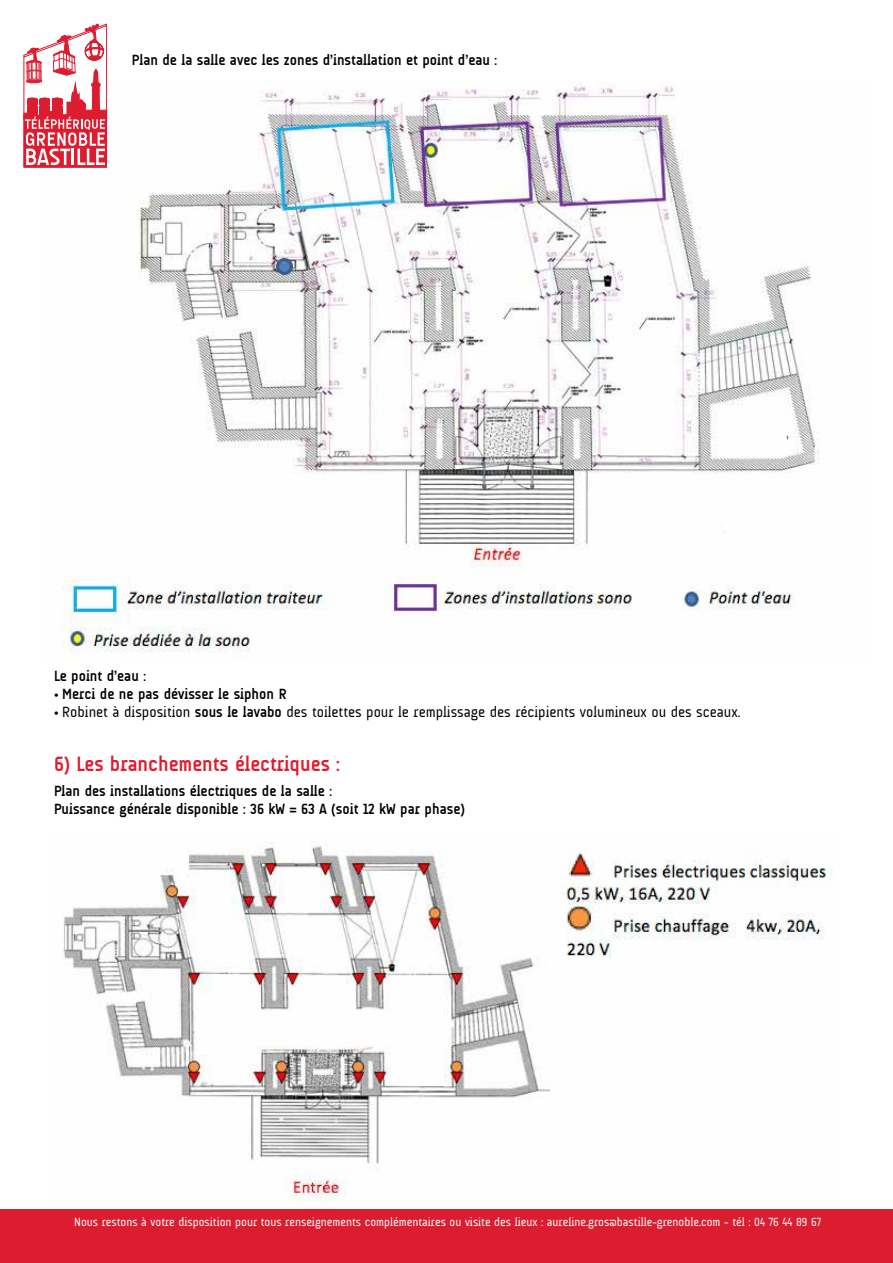
<style>
.page{position:relative;width:893px;height:1263px;background:#fff}
.page>*{position:absolute;margin:0;border:0;box-sizing:border-box;transform-origin:0 0}
.t1{font:700 21px "A Udimat";color:#dc1c2f}
.t2{font:700 15px/18px "A Udimat";color:#000}
.t3{font:15px "A Udimat";color:#000}
.t4{font:12px "A Udimat";color:#fff}
.s1{font-weight:400}
.s2{font-weight:700}
</style>
<div class="page">
<div style="left:0;top:1209px;width:893px;height:54px;background:#dc1c2f"></div>
<img style="left:62px;top:81px;width:758px;height:571px">
<img style="left:63px;top:842px;width:770px;height:360px">
<svg style="left:23px;top:23px;width:85px;height:145px"></svg>
<p class="t2" style="left:132px;top:51px;width:367px">Plan de la salle avec les zones d’installation et point d’eau :</p>
<p class="t2" style="left:54px;top:667px;width:94px">Le point d’eau :</p>
<p class="t2" style="left:54px;top:685px;width:234px"><span class="s1">•</span> Merci de ne pas dévisser le siphon R</p>
<p class="t3" style="left:54px;top:704px;width:688px">• Robinet à disposition <span class="s2">sous le lavabo</span> des toilettes pour le remplissage des récipients volumineux ou des sceaux.</p>
<h1 class="t1" style="left:54px;top:752px;width:287px">6) Les branchements électriques :</h1>
<p class="t2" style="left:54px;top:781px;width:412px">Plan des installations électriques de la salle :<br>Puissance générale disponible : 36 kW = 63 A (soit 12 kW par phase)</p>
<p class="t4" style="left:74px;top:1215px;width:748px">Nous restons à votre disposition pour tous renseignements complémentaires ou visite des lieux : aureline.gros@bastille-grenoble.com - tél : 04 76 44 89 67</p>
</div>
